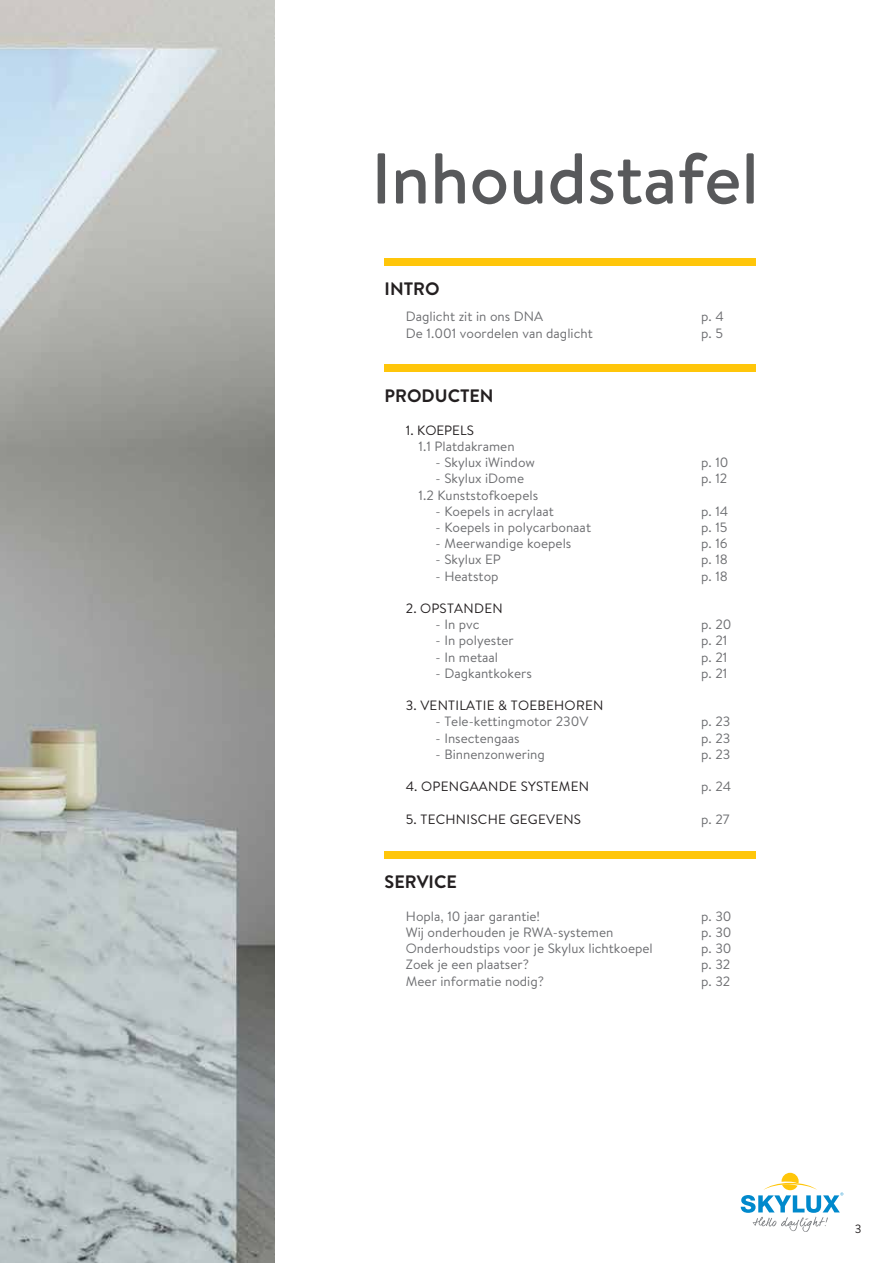
<style>
.page{position:relative;width:893px;height:1263px;background:#fff}
.page>*{position:absolute;margin:0;border:0;box-sizing:border-box;transform-origin:0 0}
.t1{font:500 71.7px "Brandon Text";color:#58595b}
.t2{font:700 18px "Brandon Text";color:#231f20}
.t3{font:13.5px "Brandon Text";color:#6d6e71}
.t4{font:13.5px "Brandon Text";letter-spacing:.02em;color:#231f20}
.t5{font:13.5px "Brandon Text";color:#231f20}
.t6{font:12px "Brandon Text";color:#231f20}
</style>
<div class="page">
<svg style="left:741px;top:1173px;width:102px;height:59px"></svg>
<div style="left:385px;top:259px;width:371px;height:7px;background:#ffc60a"></div>
<div style="left:385px;top:365px;width:371px;height:7px;background:#ffc60a"></div>
<div style="left:385px;top:851px;width:371px;height:7px;background:#ffc60a"></div>
<img style="left:0;top:0;width:274px;height:1263px">
<h1 class="t1" style="left:371px;top:129px;width:389px">Inhoudstafel</h1>
<h2 class="t2" style="left:385px;top:276px;width:57px">INTRO</h2>
<p class="t3" style="left:406px;top:307px;width:139px">Daglicht zit in ons DNA</p>
<p class="t3" style="left:701px;top:307px;width:24px">p. 4</p>
<p class="t3" style="left:406px;top:324px;width:188px">De 1.001 voordelen van daglicht</p>
<p class="t3" style="left:701px;top:324px;width:23px">p. 5</p>
<h2 class="t2" style="left:385px;top:384px;width:111px">PRODUCTEN</h2>
<p class="t5" style="left:406px;top:421px;width:70px">1. KOEPELS</p>
<p class="t3" style="left:419px;top:437px;width:98px">1.1 Platdakramen</p>
<p class="t3" style="left:436px;top:453px;width:101px">- Skylux iWindow</p>
<p class="t3" style="left:701px;top:453px;width:29px">p. 10</p>
<p class="t3" style="left:436px;top:469px;width:90px">- Skylux iDome</p>
<p class="t3" style="left:701px;top:469px;width:28px">p. 12</p>
<p class="t3" style="left:419px;top:486px;width:121px">1.2 Kunststofkoepels</p>
<p class="t3" style="left:436px;top:502px;width:120px">- Koepels in acrylaat</p>
<p class="t3" style="left:701px;top:502px;width:29px">p. 14</p>
<p class="t3" style="left:436px;top:518px;width:157px">- Koepels in polycarbonaat</p>
<p class="t3" style="left:701px;top:518px;width:28px">p. 15</p>
<p class="t3" style="left:436px;top:534px;width:137px">- Meerwandige koepels</p>
<p class="t3" style="left:701px;top:534px;width:28px">p. 16</p>
<p class="t3" style="left:436px;top:550px;width:67px">- Skylux EP</p>
<p class="t3" style="left:701px;top:550px;width:28px">p. 18</p>
<p class="t3" style="left:436px;top:567px;width:64px">- Heatstop</p>
<p class="t3" style="left:701px;top:567px;width:28px">p. 18</p>
<p class="t4" style="left:406px;top:599px;width:98px">2. OPSTANDEN</p>
<p class="t3" style="left:436px;top:615px;width:45px">- In pvc</p>
<p class="t3" style="left:701px;top:615px;width:32px">p. 20</p>
<p class="t3" style="left:436px;top:631px;width:80px">- In polyester</p>
<p class="t3" style="left:701px;top:631px;width:28px">p. 21</p>
<p class="t3" style="left:436px;top:648px;width:64px">- In metaal</p>
<p class="t3" style="left:701px;top:648px;width:28px">p. 21</p>
<p class="t3" style="left:436px;top:664px;width:98px">- Dagkantkokers</p>
<p class="t3" style="left:701px;top:664px;width:28px">p. 21</p>
<p class="t4" style="left:406px;top:696px;width:199px">3. VENTILATIE &amp; TOEBEHOREN</p>
<p class="t3" style="left:436px;top:712px;width:154px">- Tele-kettingmotor 230V</p>
<p class="t3" style="left:701px;top:712px;width:31px">p. 23</p>
<p class="t3" style="left:436px;top:729px;width:86px">- Insectengaas</p>
<p class="t3" style="left:701px;top:729px;width:31px">p. 23</p>
<p class="t3" style="left:436px;top:745px;width:111px">- Binnenzonwering</p>
<p class="t3" style="left:701px;top:745px;width:31px">p. 23</p>
<p class="t4" style="left:406px;top:777px;width:185px">4. OPENGAANDE SYSTEMEN</p>
<p class="t3" style="left:701px;top:777px;width:32px">p. 24</p>
<p class="t4" style="left:406px;top:810px;width:177px">5. TECHNISCHE GEGEVENS</p>
<p class="t3" style="left:701px;top:810px;width:30px">p. 27</p>
<h2 class="t2" style="left:385px;top:870px;width:74px">SERVICE</h2>
<p class="t3" style="left:406px;top:907px;width:136px">Hopla, 10 jaar garantie!</p>
<p class="t3" style="left:701px;top:907px;width:32px">p. 30</p>
<p class="t3" style="left:406px;top:923px;width:209px">Wij onderhouden je RWA-systemen</p>
<p class="t3" style="left:701px;top:923px;width:32px">p. 30</p>
<p class="t3" style="left:406px;top:939px;width:248px">Onderhoudstips voor je Skylux lichtkoepel</p>
<p class="t3" style="left:701px;top:939px;width:32px">p. 30</p>
<p class="t3" style="left:406px;top:955px;width:125px">Zoek je een plaatser?</p>
<p class="t3" style="left:701px;top:955px;width:31px">p. 32</p>
<p class="t3" style="left:406px;top:972px;width:140px">Meer informatie nodig?</p>
<p class="t3" style="left:701px;top:972px;width:31px">p. 32</p>
<p class="t6" style="left:855px;top:1221px;width:8px">3</p>
</div>
